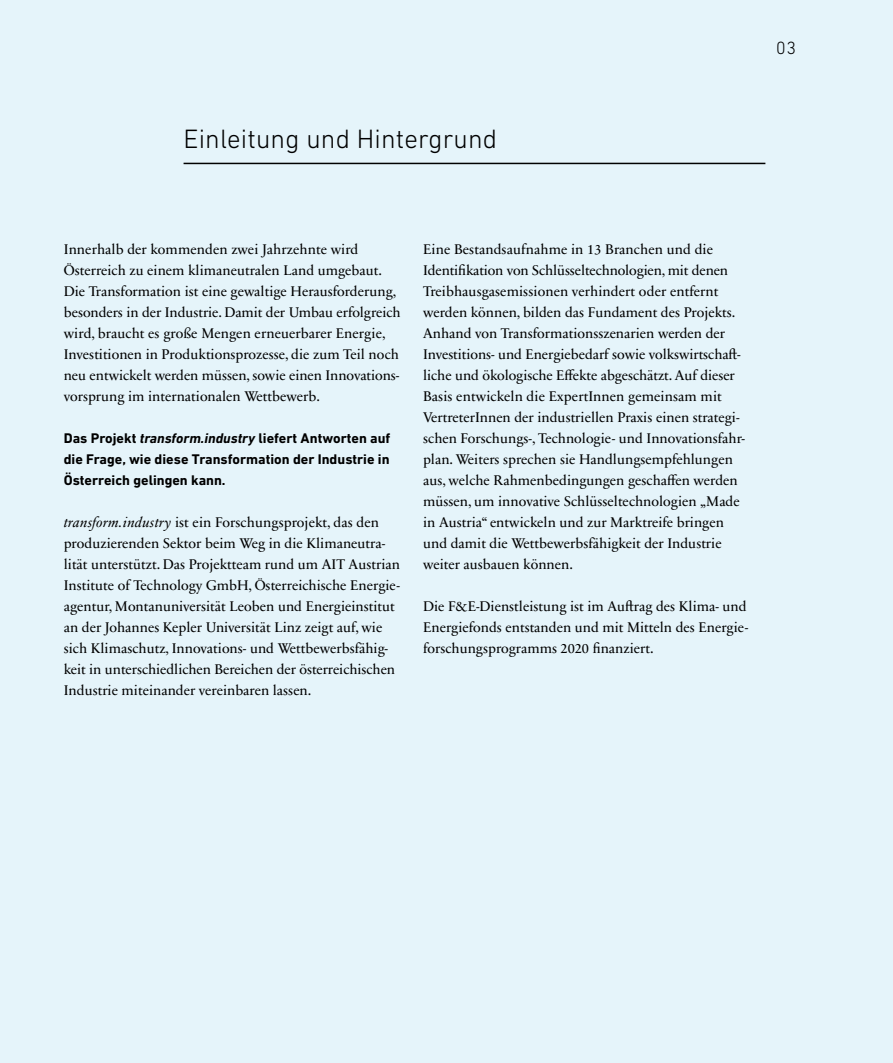
<style>
.page{position:relative;width:893px;height:1063px;background:#e5f4fa}
.page>*{position:absolute;margin:0;border:0;box-sizing:border-box;transform-origin:0 0}
.t1{font:300 27px "DIN Next LT Pro";letter-spacing:.005em;color:#000}
.t2{font:300 18px "DIN Next LT Pro";color:#000}
.t3{font:14.25px/21px "Sabon Next LT Pro";color:#000}
.t4{font:700 14.25px/21px "DIN Next LT Pro";color:#000;text-align:justify}
.s1{font-style:italic}
</style>
<div class="page">
<hr style="left:184px;top:163px;width:581px;height:1px;background:#000">
<h1 class="t1" style="left:184px;top:123px;width:315px">Einleitung und Hintergrund</h1>
<p class="t2" style="left:776px;top:37px;width:22px">03</p>
<p class="t3" style="left:64px;top:238px;width:338px">Innerhalb der kommenden zwei Jahrzehnte wird Österreich zu einem klimaneutralen Land umgebaut.<br>Die Transformation ist eine gewaltige Herausforderung, besonders in der Industrie. Damit der Umbau erfolgreich wird, braucht es große Mengen erneuerbarer Energie, Investitionen in Produktionsprozesse, die zum Teil noch neu entwickelt werden müssen, sowie einen Innovations&shy;vorsprung im internationalen Wettbewerb.</p>
<p class="t4" style="left:64px;top:427px;width:328px">Das Projekt <span class="s1">transform.industry</span> liefert Antworten auf die Frage, wie diese Transformation der Industrie in Österreich gelingen kann.</p>
<p class="t3" style="left:64px;top:511px;width:338px"><span class="s1">transform.industry</span> ist ein Forschungsprojekt, das den produzierenden Sektor beim Weg in die Klimaneutra&shy;lität unterstützt. Das Projektteam rund um AIT Austrian Institute of Technology GmbH, Österreichische Energie&shy;agentur, Montanuniversität Leoben und Energieinstitut an der Johannes Kepler Universität Linz zeigt auf, wie sich Klimaschutz, Innovations- und Wettbewerbsfähig&shy;keit in unterschiedlichen Bereichen der österreichischen Industrie miteinander vereinbaren lassen.</p>
<p class="t3" style="left:423px;top:238px;width:323px">Eine Bestandsaufnahme in 13 Branchen und die Identifikation von Schlüsseltechnologien, mit denen Treibhausgasemissionen verhindert oder entfernt werden können, bilden das Fundament des Projekts.<br>Anhand von Transformationsszenarien werden der Investitions- und Energiebedarf sowie volkswirtschaft&shy;liche und ökologische Effekte abgeschätzt. Auf dieser Basis entwickeln die ExpertInnen gemeinsam mit VertreterInnen der industriellen Praxis einen strategi&shy;schen Forschungs-, Technologie- und Innovationsfahr&shy;plan. Weiters sprechen sie Handlungsempfehlungen aus, welche Rahmenbedingungen geschaffen werden müssen, um innovative Schlüsseltechnologien „Made in Austria“ entwickeln und zur Marktreife bringen und damit die Wettbewerbsfähigkeit der Industrie weiter ausbauen können.</p>
<p class="t3" style="left:423px;top:595px;width:327px;text-align:justify">Die F&amp;E-Dienstleistung ist im Auftrag des Klima- und Energiefonds entstanden und mit Mitteln des Energie&shy;forschungsprogramms 2020 finanziert.</p>
</div>
